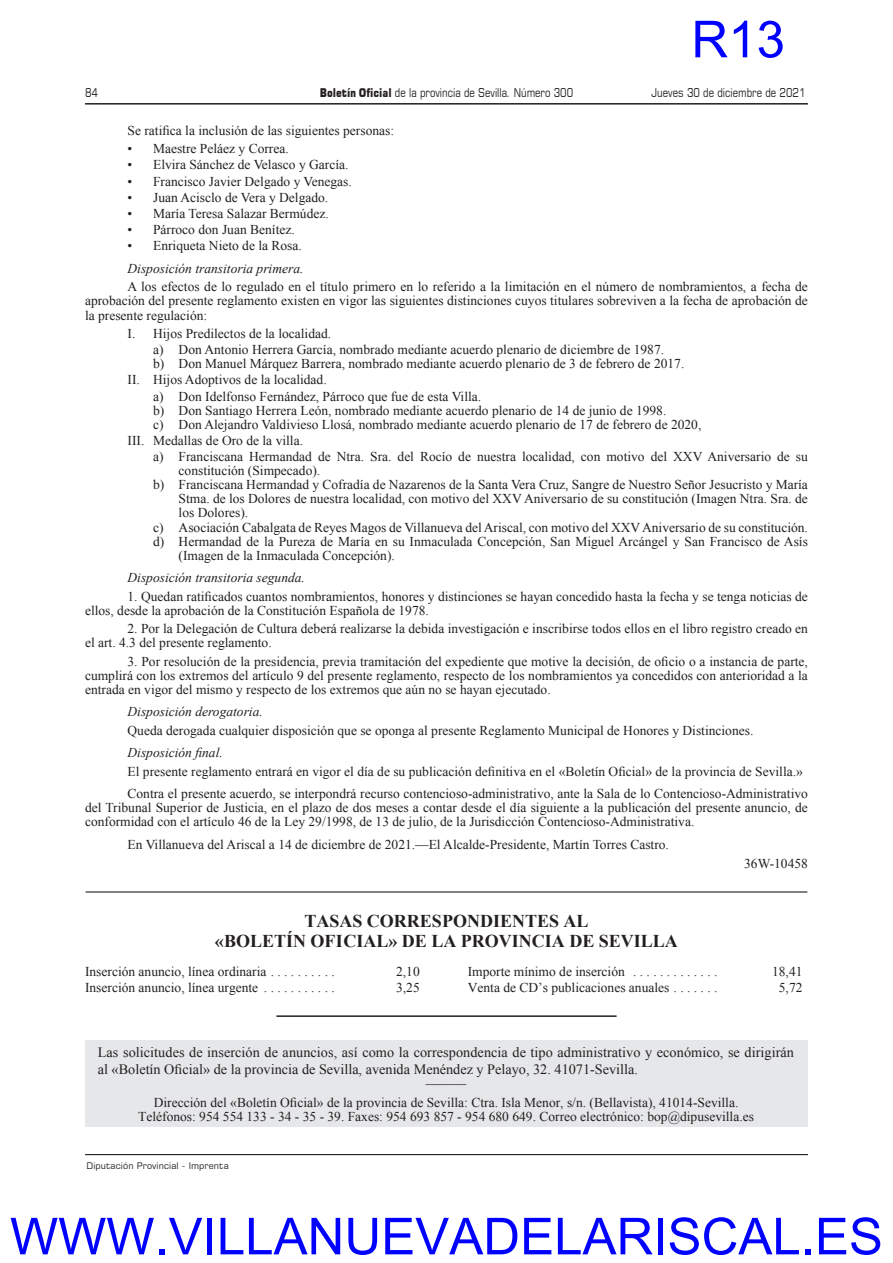
<style>
.page{position:relative;width:893px;height:1263px;background:#fff}
.page>*{position:absolute;margin:0;border:0;box-sizing:border-box;transform-origin:0 0}
.t1{font:51px "Arial";color:#00f}
.t2{font:700 18px/19.5px "Times New Roman";color:#231f20;text-align:center}
.t3{font:14.25px/17.1px "Times New Roman";letter-spacing:.005em;color:#231f20}
.CUERPO_TEXTO_40{font:13.5px/14.1px "Times New Roman";color:#231f20;text-align:justify}
.CUERPO_TEXTO_40-2{font:italic 13.5px "Times New Roman";color:#231f20}
.t4{font:12px "Square 721 BT";color:#231f20;scale:.8 1}
.t5{font:9px "Square 721 BT";letter-spacing:.01em;color:#231f20}
.s1{font-family:"Square 721 Blk"}
</style>
<div class="page">
<hr style="left:85px;top:103px;width:723px;height:2px;background:#231f20">
<hr style="left:85px;top:1154px;width:723px;height:1px;background:#231f20">
<hr style="left:86px;top:891px;width:721px;height:1px;background:#231f20">
<div style="left:85px;top:1040px;width:723px;height:87px;background:#e6e7e9"></div>
<hr style="left:276px;top:1015px;width:341px;height:2px;background:#231f20">
<h1 class="t1" style="left:691px;top:6px;width:95px">R13</h1>
<p class="t4" style="left:85px;top:85px;width:18px">84</p>
<p class="t4" style="left:320px;top:85px;width:318px"><span class="s1">Boletín Oficial</span> de la provincia de Sevilla. Número 300</p>
<p class="t4" style="left:652px;top:85px;width:194px">Jueves 30 de diciembre de 2021</p>
<p class="CUERPO_TEXTO_40" style="left:128px;top:123px;width:268px">Se ratifica la inclusión de las siguientes personas:</p>
<p class="CUERPO_TEXTO_40" style="left:128px;top:141px;width:163px">• Maestre Peláez y Correa.</p>
<p class="CUERPO_TEXTO_40" style="left:128px;top:158px;width:222px">• Elvira Sánchez de Velasco y García.</p>
<p class="CUERPO_TEXTO_40" style="left:128px;top:174px;width:226px">• Francisco Javier Delgado y Venegas.</p>
<p class="CUERPO_TEXTO_40" style="left:128px;top:190px;width:202px">• Juan Acisclo de Vera y Delgado.</p>
<p class="CUERPO_TEXTO_40" style="left:128px;top:206px;width:203px">• María Teresa Salazar Bermúdez.</p>
<p class="CUERPO_TEXTO_40" style="left:128px;top:222px;width:169px">• Párroco don Juan Benítez.</p>
<p class="CUERPO_TEXTO_40" style="left:128px;top:239px;width:176px">• Enriqueta Nieto de la Rosa.</p>
<p class="CUERPO_TEXTO_40-2" style="left:128px;top:259px;width:177px">Disposición transitoria primera.</p>
<p class="CUERPO_TEXTO_40" style="left:85px;top:280px;width:724px;text-indent:43px">A los efectos de lo regulado en el título primero en lo referido a la limitación en el número de nombramientos, a fecha de aprobación del presente reglamento existen en vigor las siguientes distinciones cuyos titulares sobreviven a la fecha de aprobación de la presente regulación:</p>
<p class="CUERPO_TEXTO_40" style="left:128px;top:326px;width:203px">I. Hijos Predilectos de la localidad.</p>
<p class="CUERPO_TEXTO_40" style="left:153px;top:342px;width:511px">a) Don Antonio Herrera García, nombrado mediante acuerdo plenario de diciembre de 1987.</p>
<p class="CUERPO_TEXTO_40" style="left:153px;top:356px;width:531px">b) Don Manuel Márquez Barrera, nombrado mediante acuerdo plenario de 3 de febrero de 2017.</p>
<p class="CUERPO_TEXTO_40" style="left:128px;top:373px;width:199px">II. Hijos Adoptivos de la localidad.</p>
<p class="CUERPO_TEXTO_40" style="left:153px;top:389px;width:328px">a) Don Idelfonso Fernández, Párroco que fue de esta Villa.</p>
<p class="CUERPO_TEXTO_40" style="left:153px;top:403px;width:513px">b) Don Santiago Herrera León, nombrado mediante acuerdo plenario de 14 de junio de 1998.</p>
<p class="CUERPO_TEXTO_40" style="left:153px;top:417px;width:550px">c) Don Alejandro Valdivieso Llosá, nombrado mediante acuerdo plenario de 17 de febrero de 2020,</p>
<p class="CUERPO_TEXTO_40" style="left:128px;top:433px;width:175px">III. Medallas de Oro de la villa.</p>
<p class="CUERPO_TEXTO_40" style="left:179px;top:449px;width:631px;text-indent:-26px">a) Franciscana Hermandad de Ntra. Sra. del Rocío de nuestra localidad, con motivo del XXV Aniversario de su constitución (Simpecado).</p>
<p class="CUERPO_TEXTO_40" style="left:179px;top:477px;width:631px;text-indent:-26px">b) Franciscana Hermandad y Cofradía de Nazarenos de la Santa Vera Cruz, Sangre de Nuestro Señor Jesucristo y María Stma. de los Dolores de nuestra localidad, con motivo del XXV Aniversario de su constitución (Imagen Ntra. Sra. de los Dolores).</p>
<p class="CUERPO_TEXTO_40" style="left:153px;top:520px;width:654px">c) Asociación Cabalgata de Reyes Magos de Villanueva del Ariscal, con motivo del XXV Aniversario de su constitución.</p>
<p class="CUERPO_TEXTO_40" style="left:179px;top:534px;width:631px;text-indent:-26px">d) Hermandad de la Pureza de María en su Inmaculada Concepción, San Miguel Arcángel y San Francisco de Asís (Imagen de la Inmaculada Concepción).</p>
<p class="CUERPO_TEXTO_40-2" style="left:128px;top:568px;width:179px">Disposición transitoria segunda.</p>
<p class="CUERPO_TEXTO_40" style="left:85px;top:589px;width:724px;text-indent:43px">1. Quedan ratificados cuantos nombramientos, honores y distinciones se hayan concedido hasta la fecha y se tenga noticias de ellos, desde la aprobación de la Constitución Española de 1978.</p>
<p class="CUERPO_TEXTO_40" style="left:85px;top:621px;width:724px;text-indent:43px">2. Por la Delegación de Cultura deberá realizarse la debida investigación e inscribirse todos ellos en el libro registro creado en el art. 4.3 del presente reglamento.</p>
<p class="CUERPO_TEXTO_40" style="left:85px;top:654px;width:724px;text-indent:43px">3. Por resolución de la presidencia, previa tramitación del expediente que motive la decisión, de oficio o a instancia de parte, cumplirá con los extremos del artículo 9 del presente reglamento, respecto de los nombramientos ya concedidos con anterioridad a la entrada en vigor del mismo y respecto de los extremos que aún no se hayan ejecutado.</p>
<p class="CUERPO_TEXTO_40-2" style="left:128px;top:702px;width:137px">Disposición derogatoria.</p>
<p class="CUERPO_TEXTO_40" style="left:128px;top:723px;width:625px">Queda derogada cualquier disposición que se oponga al presente Reglamento Municipal de Honores y Distinciones.</p>
<p class="CUERPO_TEXTO_40-2" style="left:128px;top:743px;width:97px">Disposición final.</p>
<p class="CUERPO_TEXTO_40" style="left:128px;top:764px;width:677px">El presente reglamento entrará en vigor el día de su publicación definitiva en el «Boletín Oficial» de la provincia de Sevilla.»</p>
<p class="CUERPO_TEXTO_40" style="left:85px;top:786px;width:724px;text-indent:43px">Contra el presente acuerdo, se interpondrá recurso contencioso-administrativo, ante la Sala de lo Contencioso-Administrativo del Tribunal Superior de Justicia, en el plazo de dos meses a contar desde el día siguiente a la publicación del presente anuncio, de conformidad con el artículo 46 de la Ley 29/1998, de 13 de julio, de la Jurisdicción Contencioso-Administrativa.</p>
<p class="CUERPO_TEXTO_40" style="left:128px;top:837px;width:541px">En Villanueva del Ariscal a 14 de diciembre de 2021.—El Alcalde-Presidente, Martín Torres Castro.</p>
<p class="CUERPO_TEXTO_40" style="left:744px;top:856px;width:65px">36W-10458</p>
<p class="t2" style="left:215px;top:911px;width:464px">TASAS CORRESPONDIENTES AL<br>«BOLETÍN OFICIAL» DE LA PROVINCIA DE SEVILLA</p>
<p class="CUERPO_TEXTO_40" style="left:85px;top:964px;width:186px">Inserción anuncio, línea ordinaria ...........</p>
<p class="CUERPO_TEXTO_40" style="left:396px;top:964px;width:25px">2,10</p>
<p class="CUERPO_TEXTO_40" style="left:85px;top:980px;width:178px">Inserción anuncio, línea urgente ............</p>
<p class="CUERPO_TEXTO_40" style="left:396px;top:980px;width:25px">3,25</p>
<p class="CUERPO_TEXTO_40" style="left:468px;top:964px;width:165px">Importe mínimo de inserción ..............</p>
<p class="CUERPO_TEXTO_40" style="left:772px;top:964px;width:32px">18,41</p>
<p class="CUERPO_TEXTO_40" style="left:468px;top:980px;width:210px">Venta de CD’s publicaciones anuales .......</p>
<p class="CUERPO_TEXTO_40" style="left:779px;top:980px;width:25px">5,72</p>
<p class="t3" style="left:98px;top:1043px;width:698px">Las solicitudes de inserción de anuncios, así como la correspondencia de tipo administrativo y económico, se dirigirán al «Boletín Oficial» de la provincia de Sevilla, avenida Menéndez y Pelayo, 32. 41071-Sevilla.</p>
<p class="CUERPO_TEXTO_40" style="left:426px;top:1076px;width:42px">———</p>
<p class="CUERPO_TEXTO_40" style="left:154px;top:1095px;width:586px">Dirección del «Boletín Oficial» de la provincia de Sevilla: Ctra. Isla Menor, s/n. (Bellavista), 41014-Sevilla.</p>
<p class="CUERPO_TEXTO_40" style="left:138px;top:1109px;width:617px">Teléfonos: 954 554 133 - 34 - 35 - 39. Faxes: 954 693 857 - 954 680 649. Correo electrónico: bop@dipusevilla.es</p>
<p class="t5" style="left:87px;top:1160px;width:144px">Diputación Provincial - Imprenta</p>
<h1 class="t1" style="left:10px;top:1203px;width:874px">WWW.VILLANUEVADELARISCAL.ES</h1>
</div>
